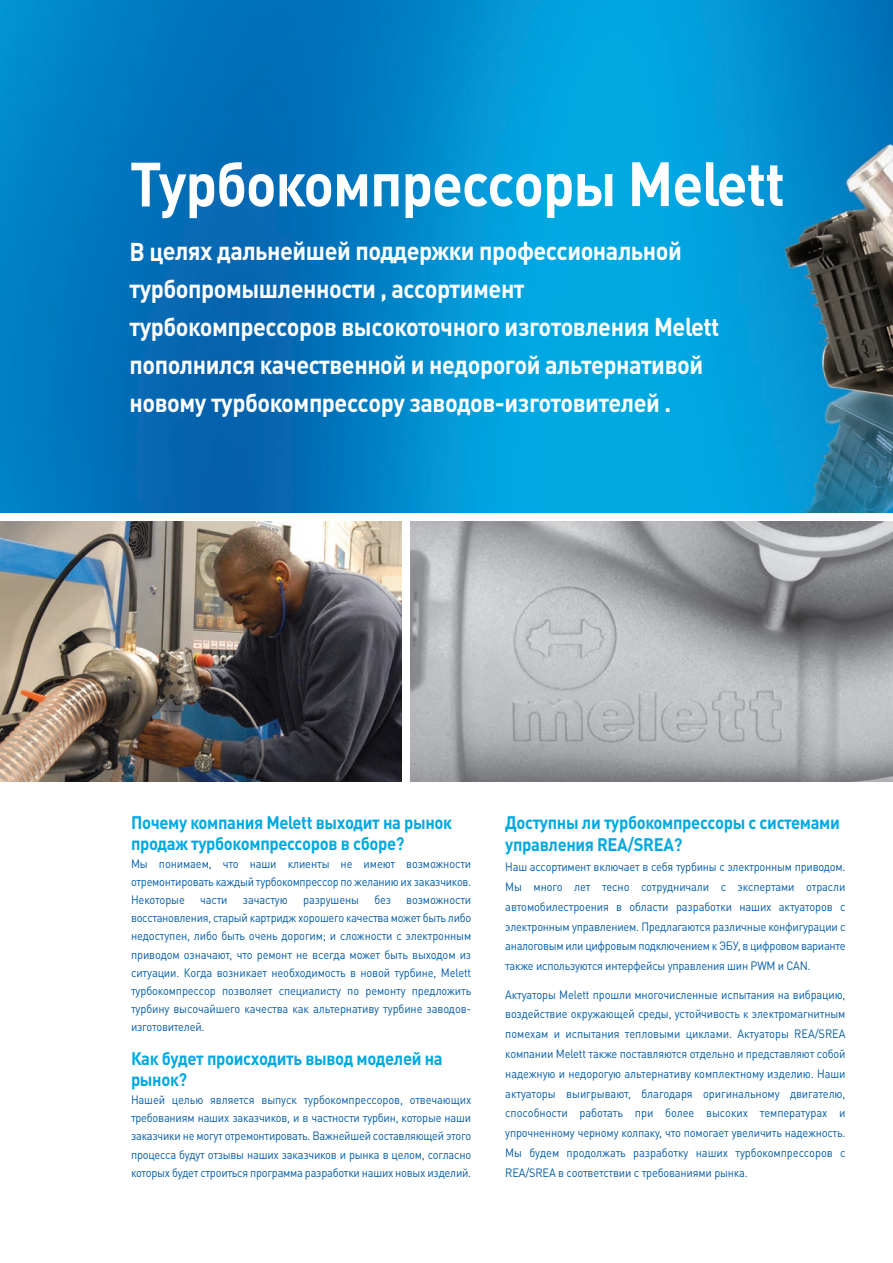
<style>
.page{position:relative;width:893px;height:1263px;background:#fff}
.page>*{position:absolute;margin:0;border:0;box-sizing:border-box;transform-origin:0 0}
.t1{font:700 61.5px "DIN Pro";letter-spacing:-.02em;color:#fff;scale:.92 1}
.t2{font:700 25.5px/38px "DIN Pro";letter-spacing:-.02em;color:#fff;scale:.92 1}
.t3{font:700 18px/21.1px "DIN Pro";letter-spacing:-.02em;color:#00a8e2;scale:.92 1}
.t4{font:12px/19.8px "DIN Pro";letter-spacing:-.02em;color:#015ba9;text-align:justify;scale:.92 1}
</style>
<div class="page">
<img style="left:0;top:0;width:893px;height:512px">
<img style="left:0;top:522px;width:401px;height:259px">
<svg style="left:411px;top:522px;width:481px;height:259px;background:#a8a9ac"></svg>
<h1 class="t1" style="left:130px;top:143px;width:714px">Турбокомпрессоры Melett</h1>
<p class="t2" style="left:130px;top:231px;width:643px">В целях дальнейшей поддержки профессиональной турбопромышленности , ассортимент турбокомпрессоров высокоточного изготовления Melett пополнился качественной и недорогой альтернативой новому турбокомпрессору заводов-изготовителей .</p>
<h3 class="t3" style="left:131px;top:811px;width:350px">Почему компания Melett выходит на рынок продаж турбокомпрессоров в сборе?</h3>
<p class="t4" style="left:131px;top:856px;width:371px;line-height:18.1px">Мы понимаем, что наши клиенты не имеют возможности отремонтировать каждый турбокомпрессор по желанию их заказчиков.<br>Некоторые</p>
<p class="t4" style="left:200px;top:891px;width:31px">части</p>
<p class="t4" style="left:243px;top:891px;width:50px">зачастую</p>
<p class="t4" style="left:303px;top:891px;width:62px">разрушены</p>
<p class="t4" style="left:374px;top:891px;width:20px">без</p>
<p class="t4" style="left:131px;top:892px;width:371px;line-height:18.1px;text-indent:275px">возможности восстановления, старый картридж хорошего качества может быть либо недоступен, либо быть очень дорогим; и сложности с электронным приводом означают, что ремонт не всегда может быть выходом из ситуации. Когда возникает необходимость в новой турбине, Melett турбокомпрессор позволяет специалисту по ремонту предложить турбину высочайшего качества как альтернативу турбине заводов&shy;изготовителей.</p>
<h3 class="t3" style="left:131px;top:1047px;width:340px">Как будет происходить вывод моделей на рынок?</h3>
<p class="t4" style="left:131px;top:1092px;width:371px;line-height:18.1px">Нашей целью является выпуск турбокомпрессоров, отвечающих требованиям наших заказчиков, и в частности турбин, которые наши заказчики не могут отремонтировать. Важнейшей составляющей этого процесса будут отзывы наших заказчиков и рынка в целом, согласно которых будет строиться программа разработки наших новых изделий.</p>
<h3 class="t3" style="left:505px;top:810px;width:365px;line-height:22.8px">Доступны ли турбокомпрессоры с системами управления REA/SREA?</h3>
<p class="t4" style="left:505px;top:858px;width:371px">Наш ассортимент включает в себя турбины с электронным приводом.<br>Мы много лет тесно сотрудничали с экспертами отрасли автомобилестроения в области разработки наших актуаторов с электронным управлением. Предлагаются различные конфигурации с аналоговым или цифровым подключением к ЭБУ, в цифровом варианте также используются интерфейсы управления шин PWM и CAN.</p>
<p class="t4" style="left:505px;top:986px;width:371px">Актуаторы Melett прошли многочисленные испытания на вибрацию, воздействие окружающей среды, устойчивость к электромагнитным помехам и испытания тепловыми циклами. Актуаторы REA/SREA компании Melett также поставляются отдельно и представляют собой надежную и недорогую альтернативу комплектному изделию. Наши актуаторы выигрывают, благодаря оригинальному двигателю, способности работать при более высоких температурах и упрочненному черному колпаку, что помогает увеличить надежность.<br>Мы будем продолжать разработку наших турбокомпрессоров с REA/SREA в соответствии с требованиями рынка.</p>
</div>
